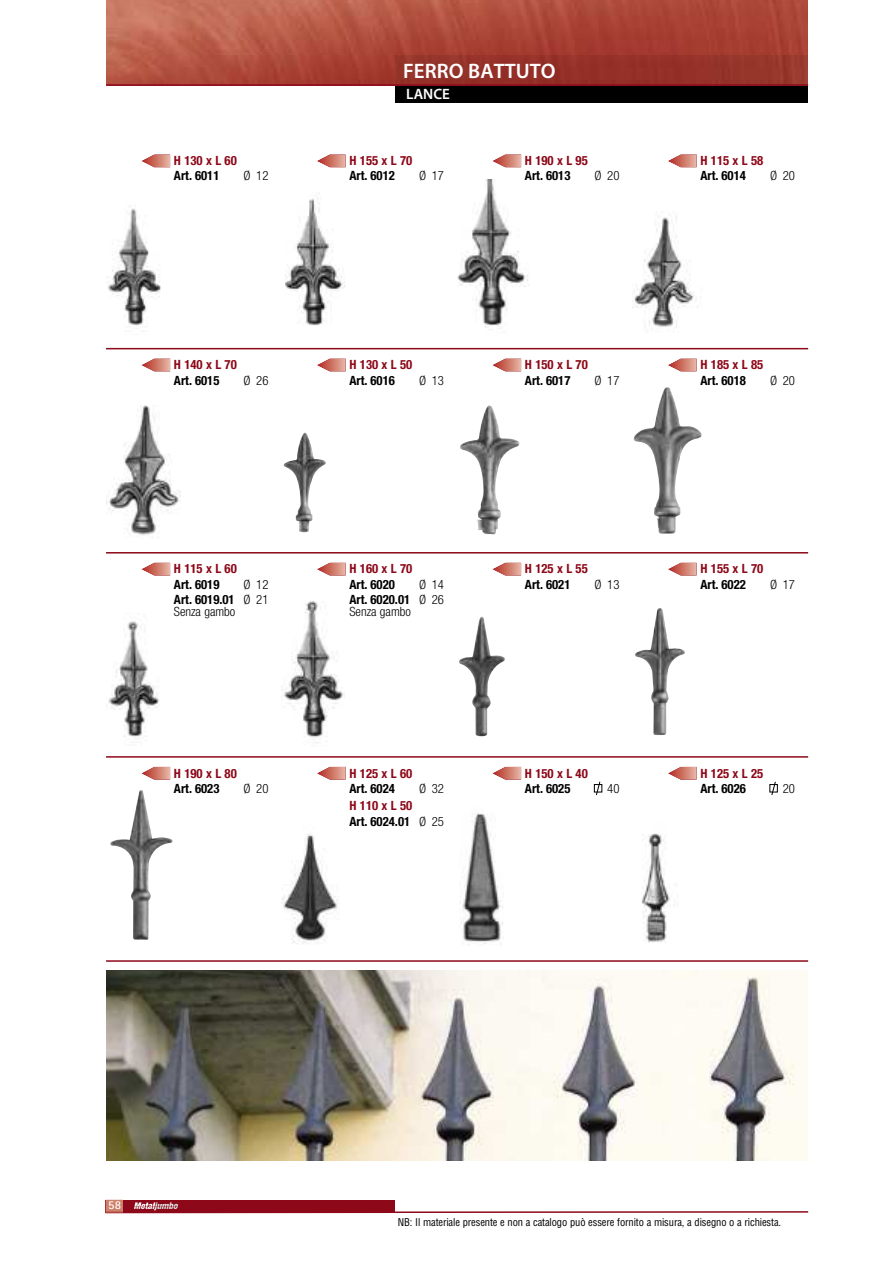
<style>
.page{position:relative;width:893px;height:1263px;background:#fff}
.page>*{position:absolute;margin:0;border:0;box-sizing:border-box;transform-origin:0 0}
.t1{font:600 21px "Myriad Pro";color:#fff}
.t2{font:600 15px "Myriad Pro";color:#fff}
.t3{font:700 condensed 12.75px/15.3px "Helvetica Neue";color:#000;text-align:right}
.t4{font:700 condensed 12.75px "Helvetica Neue";color:#8d0818}
.t5{font:300 condensed 12.75px "Helvetica Neue";color:#000}
.t6{font:700 12px "Rotis Sans Serif";color:#fff}
.t7{font:condensed 10.5px "Helvetica";letter-spacing:-.01em;color:#000}
.s1{font-weight:300}
.s2{color:#8d0818}
</style>
<div class="page">
<img style="left:633px;top:216px;width:65px;height:116px">
<img style="left:457px;top:179px;width:71px;height:150px">
<svg style="left:105px;top:1200px;width:704px;height:14px"></svg>
<div style="left:395px;top:56px;width:413px;height:47px;background:#000"></div>
<img style="left:106px;top:0;width:702px;height:84px">
<hr style="left:106px;top:84px;width:702px;height:2px;background:#8d0818">
<img style="left:108px;top:206px;width:53px;height:120px">
<img style="left:285px;top:197px;width:60px;height:129px">
<svg style="left:142px;top:155px;width:28px;height:12px"></svg>
<svg style="left:317px;top:155px;width:29px;height:12px"></svg>
<svg style="left:493px;top:155px;width:28px;height:12px"></svg>
<svg style="left:668px;top:155px;width:29px;height:12px"></svg>
<hr style="left:106px;top:348px;width:702px;height:1px;background:#8d0818">
<img style="left:634px;top:387px;width:68px;height:147px">
<img style="left:460px;top:405px;width:59px;height:129px">
<img style="left:106px;top:406px;width:75px;height:129px">
<img style="left:284px;top:432px;width:42px;height:100px">
<svg style="left:142px;top:359px;width:28px;height:12px"></svg>
<svg style="left:317px;top:359px;width:29px;height:12px"></svg>
<svg style="left:493px;top:359px;width:28px;height:12px"></svg>
<svg style="left:668px;top:359px;width:29px;height:12px"></svg>
<hr style="left:106px;top:552px;width:702px;height:1px;background:#8d0818">
<img style="left:635px;top:608px;width:50px;height:127px">
<img style="left:459px;top:617px;width:46px;height:119px">
<img style="left:108px;top:621px;width:51px;height:116px">
<img style="left:282px;top:601px;width:61px;height:142px">
<svg style="left:142px;top:563px;width:28px;height:12px"></svg>
<svg style="left:317px;top:563px;width:29px;height:12px"></svg>
<svg style="left:493px;top:563px;width:28px;height:12px"></svg>
<svg style="left:668px;top:563px;width:29px;height:12px"></svg>
<hr style="left:106px;top:756px;width:702px;height:2px;background:#8d0818">
<img style="left:641px;top:834px;width:34px;height:109px">
<img style="left:461px;top:813px;width:42px;height:132px">
<img style="left:110px;top:790px;width:63px;height:150px">
<img style="left:282px;top:834px;width:56px;height:110px">
<div style="left:594px;top:784px;width:8px;height:8px;border:1px solid #000"></div>
<svg style="left:596px;top:781px;width:5px;height:14px"></svg>
<div style="left:769px;top:784px;width:9px;height:8px;border:1px solid #000"></div>
<svg style="left:771px;top:781px;width:5px;height:14px"></svg>
<svg style="left:142px;top:767px;width:28px;height:13px"></svg>
<svg style="left:317px;top:767px;width:29px;height:13px"></svg>
<svg style="left:493px;top:767px;width:28px;height:13px"></svg>
<svg style="left:668px;top:767px;width:29px;height:13px"></svg>
<hr style="left:106px;top:960px;width:702px;height:2px;background:#8d0818">
<img style="left:106px;top:970px;width:702px;height:190px">
<h1 class="t1" style="left:403px;top:63px;width:154px">FERRO BATTUTO</h1>
<p class="t2" style="left:406px;top:88px;width:45px">LANCE</p>
<p class="t4" style="left:174px;top:155px;width:64px">H 130 x L 60</p>
<p class="t3" style="left:174px;top:169px;width:47px">Art. 6011</p>
<p class="t5" style="left:244px;top:171px;width:26px">Ø 12</p>
<p class="t4" style="left:349px;top:155px;width:64px">H 155 x L 70</p>
<p class="t3" style="left:349px;top:169px;width:47px">Art. 6012</p>
<p class="t5" style="left:419px;top:171px;width:26px">Ø 17</p>
<p class="t4" style="left:525px;top:155px;width:64px">H 190 x L 95</p>
<p class="t3" style="left:525px;top:169px;width:47px">Art. 6013</p>
<p class="t5" style="left:595px;top:171px;width:26px">Ø 20</p>
<p class="t4" style="left:700px;top:155px;width:64px">H 115 x L 58</p>
<p class="t3" style="left:700px;top:169px;width:47px">Art. 6014</p>
<p class="t5" style="left:770px;top:171px;width:26px">Ø 20</p>
<p class="t4" style="left:174px;top:359px;width:64px">H 140 x L 70</p>
<p class="t3" style="left:174px;top:373px;width:47px">Art. 6015</p>
<p class="t5" style="left:244px;top:375px;width:26px">Ø 26</p>
<p class="t4" style="left:349px;top:359px;width:64px">H 130 x L 50</p>
<p class="t3" style="left:349px;top:373px;width:47px">Art. 6016</p>
<p class="t5" style="left:419px;top:375px;width:26px">Ø 13</p>
<p class="t4" style="left:525px;top:359px;width:64px">H 150 x L 70</p>
<p class="t3" style="left:525px;top:373px;width:47px">Art. 6017</p>
<p class="t5" style="left:595px;top:375px;width:26px">Ø 17</p>
<p class="t4" style="left:700px;top:359px;width:64px">H 185 x L 85</p>
<p class="t3" style="left:700px;top:373px;width:47px">Art. 6018</p>
<p class="t5" style="left:770px;top:375px;width:26px">Ø 20</p>
<p class="t4" style="left:174px;top:564px;width:64px">H 115 x L 60</p>
<p class="t3" style="left:174px;top:577px;width:47px">Art. 6019</p>
<p class="t3" style="left:174px;top:577px;width:96px"><span class="s1">Ø 12<br></span>Art. 6019.01 <span class="s1">Ø 21</span></p>
<p class="t5" style="left:174px;top:606px;width:63px">Senza gambo</p>
<p class="t4" style="left:349px;top:564px;width:64px">H 160 x L 70</p>
<p class="t3" style="left:349px;top:577px;width:47px">Art. 6020</p>
<p class="t3" style="left:349px;top:577px;width:96px"><span class="s1">Ø 14<br></span>Art. 6020.01 <span class="s1">Ø 26</span></p>
<p class="t5" style="left:349px;top:606px;width:63px">Senza gambo</p>
<p class="t4" style="left:525px;top:564px;width:64px">H 125 x L 55</p>
<p class="t3" style="left:525px;top:577px;width:47px">Art. 6021</p>
<p class="t5" style="left:595px;top:579px;width:26px">Ø 13</p>
<p class="t4" style="left:700px;top:564px;width:64px">H 155 x L 70</p>
<p class="t3" style="left:700px;top:577px;width:47px">Art. 6022</p>
<p class="t5" style="left:770px;top:579px;width:26px">Ø 17</p>
<p class="t4" style="left:174px;top:768px;width:64px">H 190 x L 80</p>
<p class="t3" style="left:174px;top:781px;width:47px">Art. 6023</p>
<p class="t5" style="left:244px;top:783px;width:26px">Ø 20</p>
<p class="t4" style="left:349px;top:768px;width:64px">H 125 x L 60</p>
<p class="t3" style="left:349px;top:781px;width:47px">Art. 6024</p>
<p class="t5" style="left:419px;top:783px;width:26px">Ø 32</p>
<p class="t3" style="left:349px;top:799px;width:96px;text-align:left"><span class="s2">H 110 x L 50<br></span>Art. 6024.01 <span class="s1">Ø 25</span></p>
<p class="t4" style="left:525px;top:768px;width:64px">H 150 x L 40</p>
<p class="t3" style="left:525px;top:781px;width:47px">Art. 6025</p>
<p class="t5" style="left:607px;top:783px;width:14px">40</p>
<p class="t4" style="left:700px;top:768px;width:64px">H 125 x L 25</p>
<p class="t3" style="left:700px;top:781px;width:47px">Art. 6026</p>
<p class="t5" style="left:783px;top:783px;width:14px">20</p>
<p class="t6" style="left:108px;top:1198px;width:14px">58</p>
<p class="t7" style="left:398px;top:1218px;width:385px">NB: Il materiale presente e non a catalogo può essere fornito a misura, a disegno o a richiesta.</p>
</div>
